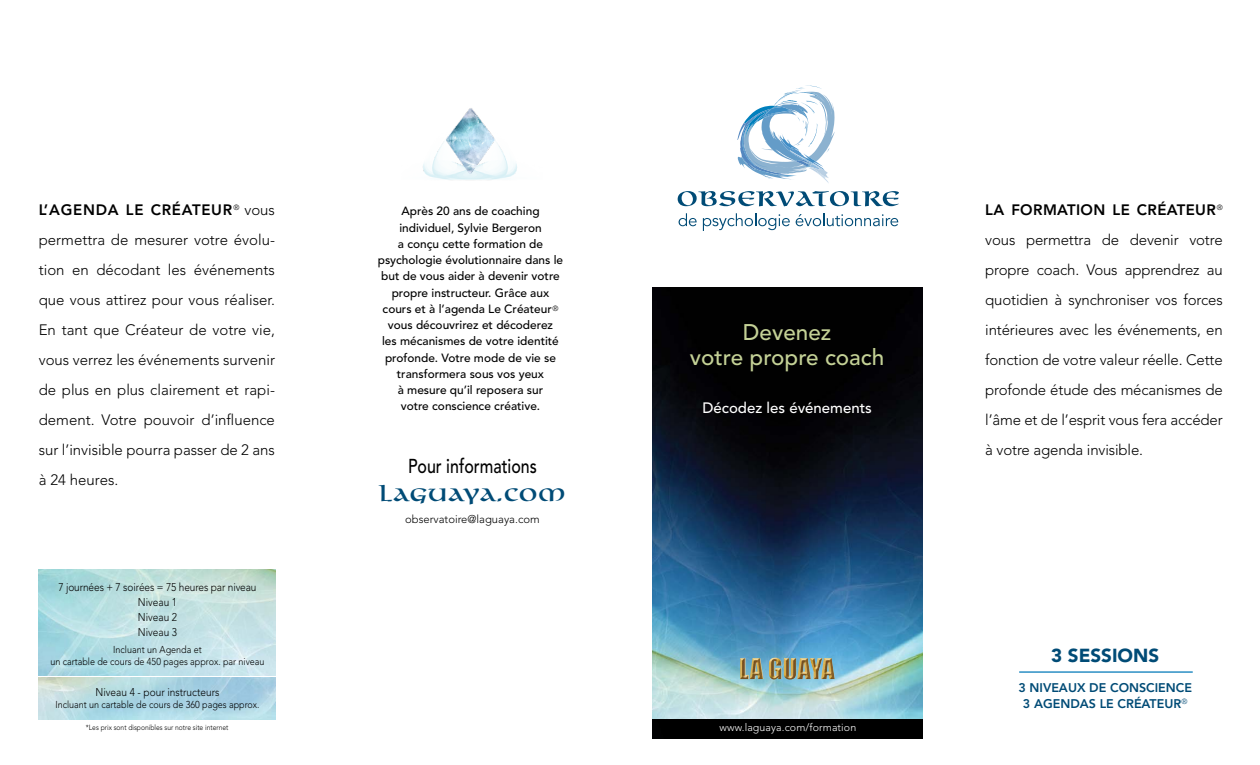
<style>
.page{position:relative;width:1260px;height:765px;background:#fff}
.page>*{position:absolute;margin:0;border:0;box-sizing:border-box;transform-origin:0 0}
.t1{font:27.5px "Omnia";color:#004b76}
.t2{font:500 22.5px/25px "Avenir";color:#c4d196;text-align:center}
.t3{font:500 20px "Avenir";color:#000;scale:.8 1}
.t4{font:900 18.75px "Avenir";color:#004b76}
.t5{font:300 15px/30px "Avenir";letter-spacing:-.01em;color:#000;text-align:justify}
.t6{font:500 15px "Avenir";color:#fff}
.t7{font:800 12.5px/16.2px "Avenir";color:#004b76}
.t8{font:500 11.88px/16.2px "Avenir";color:#000;text-align:center}
.t9{font:300 11.25px/15px "Avenir";color:#000;text-align:center;scale:.9 1}
.t10{font:300 11.25px "Avenir";color:#000}
.t11{font:300 10.62px "Avenir";letter-spacing:.01em;color:#fff}
.t12{font:300 10px/11.2px "Avenir";color:#000;text-align:center;scale:.9 1}
.t13{font:300 7.5px "Avenir";color:#000;scale:.9 1}
.s1{font-weight:800}
</style>
<div class="page">
<img style="left:39px;top:570px;width:236px;height:105px">
<img style="left:39px;top:678px;width:236px;height:42px">
<hr style="left:1019px;top:671px;width:174px;height:2px;background:#0078b8">
<img style="left:652px;top:287px;width:270px;height:432px">
<div style="left:652px;top:719px;width:270px;height:20px;background:#000"></div>
<img style="left:740px;top:658px;width:95px;height:22px">
<svg style="left:678px;top:191px;width:221px;height:15px"></svg>
<svg style="left:679px;top:213px;width:18px;height:13px"></svg>
<svg style="left:703px;top:213px;width:87px;height:18px"></svg>
<svg style="left:796px;top:213px;width:102px;height:13px"></svg>
<svg style="left:737px;top:86px;width:98px;height:97px"></svg>
<img style="left:423px;top:108px;width:94px;height:72px">
<p class="t5" style="left:39px;top:195px;width:238px"><span class="s1">L’AGENDA LE CRÉATEUR</span><sup>®</sup> vous permettra de mesurer votre évolu&shy;tion en décodant les événements que vous attirez pour vous réaliser.<br>En tant que Créateur de votre vie, vous verrez les événements survenir de plus en plus clairement et rapi&shy;dement. Votre pouvoir d’influence sur l’invisible pourra passer de 2 ans à 24 heures.</p>
<p class="t9" style="left:58px;top:579px;width:222px">7 journées + 7 soirées = 75 heures par niveau<br>Niveau 1<br>Niveau 2<br>Niveau 3</p>
<p class="t12" style="left:50px;top:644px;width:239px">Incluant un Agenda et<br>un cartable de cours de 450 pages approx. par niveau</p>
<p class="t9" style="left:96px;top:685px;width:139px">Niveau 4 - pour instructeurs</p>
<p class="t12" style="left:55px;top:699px;width:228px">Incluant un cartable de cours de 360 pages approx.</p>
<p class="t8" style="left:378px;top:204px;width:187px">Après 20 ans de coaching individuel, Sylvie Bergeron<br>a conçu cette formation de psychologie évolutionnaire dans le but de vous aider à devenir votre propre instructeur. Grâce aux cours et à l’agenda Le Créateur<sup>® </sup>vous découvrirez et décoderez<br>les mécanismes de votre identité profonde. Votre mode de vie se transformera sous vos yeux<br>à mesure qu’il reposera sur<br>votre conscience créative.</p>
<h3 class="t3" style="left:408px;top:455px;width:163px">Pour informations</h3>
<h1 class="t1" style="left:379px;top:483px;width:189px">laguaya.com</h1>
<p class="t10" style="left:405px;top:513px;width:136px">observatoire@laguaya.com</p>
<h2 class="t2" style="left:690px;top:320px;width:196px">Devenez<br>votre propre coach</h2>
<p class="t6" style="left:702px;top:399px;width:171px">Décodez les événements</p>
<p class="t13" style="left:86px;top:723px;width:160px">*Les prix sont disponibles sur notre site internet</p>
<p class="t11" style="left:720px;top:722px;width:138px">www.laguaya.com/formation</p>
<p class="t5" style="left:985px;top:195px;width:239px"><span class="s1">LA FORMATIO N LE CRÉATEUR</span><sup>® </sup>vous permettra de devenir votre propre coach. Vous apprendrez au quotidien à synchroniser vos forces intérieures avec les événements, en fonction de votre valeur réelle. Cette profonde étude des mécanismes de l’âme et de l’esprit vous fera accéder à votre agenda invisible.</p>
<p class="t4" style="left:1051px;top:644px;width:109px">3 SESSIONS</p>
<p class="t7" style="left:1018px;top:679px;width:42px">3 N IVEAU</p>
<p class="t7" style="left:1023px;top:679px;width:166px;text-indent:54px">X DE CONSCIENCE<br>3 AGENDAS LE CRÉATEUR<sup>®</sup></p>
</div>
